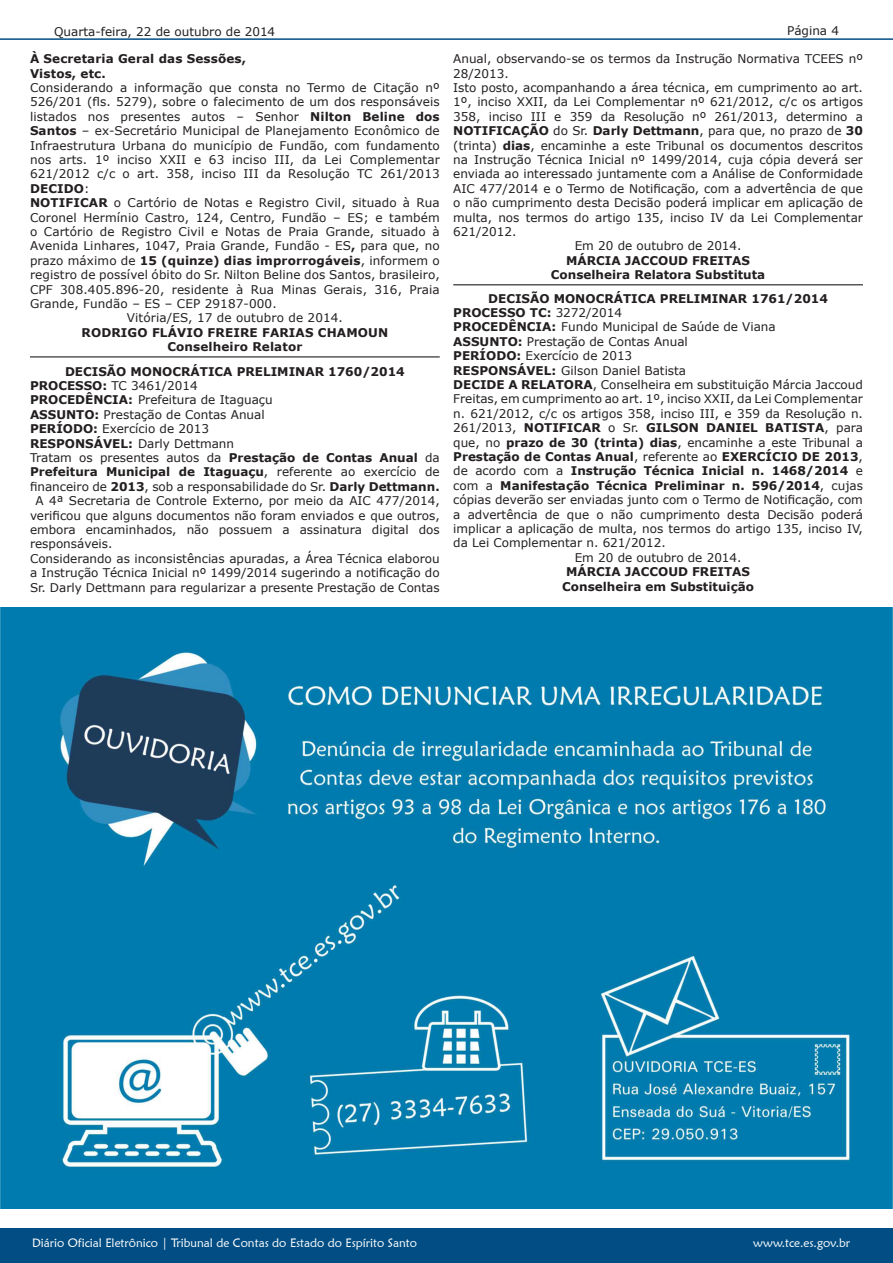
<style>
.page{position:relative;width:893px;height:1263px;background:#fff}
.page>*{position:absolute;margin:0;border:0;box-sizing:border-box;transform-origin:0 0}
.Notícia{font:12px/14.4px "Verdana";color:#231f20;text-align:justify}
.Notícia-2{font:700 12px "Verdana";color:#231f20}
.t1{font:12px "Maiandra GD";color:#fff}
.s1{font-weight:700}
.s2{font-weight:400}
</style>
<div class="page">
<div style="left:0;top:1229px;width:893px;height:34px;background:#024e84"></div>
<hr style="left:0;top:38px;width:893px;height:2px;background:#024e84">
<hr style="left:30px;top:356px;width:410px;height:1px;background:#231f20">
<hr style="left:453px;top:284px;width:410px;height:1px;background:#231f20">
<img style="left:0;top:607px;width:893px;height:602px">
<p class="Notícia" style="left:54px;top:24px;width:223px">Quarta-feira, 22 de outubro de 2014</p>
<p class="Notícia-2" style="left:30px;top:50px;width:218px">À Secretaria Geral das Sessões,</p>
<p class="Notícia-2" style="left:30px;top:65px;width:77px">Vistos, etc.</p>
<p class="Notícia" style="left:30px;top:80px;width:411px">Considerando a informação que consta no Termo de Citação nº 526/201 (fls. 5279), sobre o falecimento de um dos responsáveis listados nos presentes autos – Senhor <span class="s1">Nilton Beline dos Santos</span> – ex-Secretário Municipal de Planejamento Econômico de Infraestrutura Urbana do município de Fundão, com fundamento nos arts. 1º inciso XXII e 63 inciso III, da Lei Complementar 621/2012 c/c o art. 358, inciso III da Resolução TC 261/2013<br><span class="s1">DECIDO</span>:</p>
<p class="Notícia" style="left:30px;top:195px;width:411px"><span class="s1">NOTIFICAR</span> o Cartório de Notas e Registro Civil, situado à Rua Coronel Hermínio Castro, 124, Centro, Fundão – ES; e também o Cartório de Registro Civil e Notas de Praia Grande, situado à Avenida Linhares, 1047, Praia Grande, Fundão - ES<span class="s1">,</span> para que, no prazo máximo de <span class="s1">15 (quinze) dias improrrogáveis</span>, informem o registro de possível óbito do Sr. Nilton Beline dos Santos, brasileiro, CPF 308.405.896-20, residente à Rua Minas Gerais, 316, Praia Grande, Fundão – ES – CEP 29187-000.</p>
<p class="Notícia" style="left:127px;top:311px;width:218px">Vitória/ES, 17 de outubro de 2014.</p>
<p class="Notícia-2" style="left:82px;top:324px;width:308px">RODRIGO FLÁVIO FREIRE FARIAS CHAMOUN</p>
<p class="Notícia-2" style="left:167px;top:338px;width:136px">Conselheiro Relator</p>
<p class="Notícia-2" style="left:65px;top:363px;width:341px">DECISÃO MONOCRÁTICA PRELIMINAR 1760/2014</p>
<p class="Notícia" style="left:30px;top:378px;width:169px"><span class="s1">PROCESSO:</span> TC 3461/2014</p>
<p class="Notícia" style="left:30px;top:393px;width:244px"><span class="s1">PROCEDÊNCIA:</span> Prefeitura de Itaguaçu</p>
<p class="Notícia" style="left:30px;top:407px;width:236px"><span class="s1">ASSUNTO:</span> Prestação de Contas Anual</p>
<p class="Notícia" style="left:30px;top:422px;width:181px"><span class="s1">PERÍODO:</span> Exercício de 2013</p>
<p class="Notícia" style="left:30px;top:436px;width:206px"><span class="s1">RESPONSÁVEL:</span> Darly Dettmann</p>
<p class="Notícia" style="left:30px;top:450px;width:411px">Tratam os presentes autos da <span class="s1">Prestação de Contas Anual</span> da <span class="s1">Prefeitura Municipal de Itaguaçu</span>, referente ao exercício de financeiro de <span class="s1">2013</span>, sob a responsabilidade do Sr. <span class="s1">Darly Dettmann.</span></p>
<p class="Notícia" style="left:30px;top:494px;width:411px;text-indent:6px">A 4ª Secretaria de Controle Externo, por meio da AIC 477/2014, verificou que alguns documentos não foram enviados e que outros, embora encaminhados, não possuem a assinatura digital dos responsáveis.</p>
<p class="Notícia" style="left:30px;top:551px;width:411px">Considerando as inconsistências apuradas, a Área Técnica elaborou a Instrução Técnica Inicial nº 1499/2014 sugerindo a notificação do Sr. Darly Dettmann para regularizar a presente Prestação de Contas</p>
<p class="Notícia" style="left:787px;top:23px;width:53px">Página 4</p>
<p class="Notícia" style="left:453px;top:51px;width:411px">Anual, observando-se os termos da Instrução Normativa TCEES nº<br>28/2013.</p>
<p class="Notícia" style="left:453px;top:80px;width:411px">Isto posto, acompanhando a área técnica, em cumprimento ao art.<br>1º, inciso XXII, da Lei Complementar nº 621/2012, c/c os artigos 358, inciso III e 359 da Resolução nº 261/2013, determino a <span class="s1">NOTIFICAÇÃO</span> do Sr. <span class="s1">Darly Dettmann</span>, para que, no prazo de <span class="s1">30 </span>(trinta) <span class="s1">dias</span>, encaminhe a este Tribunal os documentos descritos na Instrução Técnica Inicial nº 1499/2014, cuja cópia deverá ser enviada ao interessado juntamente com a Análise de Conformidade AIC 477/2014 e o Termo de Notificação, com a advertência de que o não cumprimento desta Decisão poderá implicar em aplicação de multa, nos termos do artigo 135, inciso IV da Lei Complementar 621/2012.</p>
<p class="Notícia" style="left:575px;top:239px;width:168px">Em 20 de outubro de 2014.</p>
<p class="Notícia-2" style="left:566px;top:252px;width:186px">MÁRCIA JACCOUD FREITAS</p>
<p class="Notícia-2" style="left:551px;top:266px;width:216px">Conselheira Relatora Substituta</p>
<p class="Notícia-2" style="left:488px;top:290px;width:341px">DECISÃO MONOCRÁTICA PRELIMINAR 1761/2014</p>
<p class="Notícia-2" style="left:453px;top:304px;width:170px">PROCESSO TC: <span class="s2">3272/2014</span></p>
<p class="Notícia" style="left:453px;top:320px;width:324px"><span class="s1">PROCEDÊNCIA:</span> Fundo Municipal de Saúde de Viana</p>
<p class="Notícia" style="left:453px;top:334px;width:236px"><span class="s1">ASSUNTO:</span> Prestação de Contas Anual</p>
<p class="Notícia" style="left:453px;top:348px;width:181px"><span class="s1">PERÍODO:</span> Exercício de 2013</p>
<p class="Notícia" style="left:453px;top:363px;width:234px"><span class="s1">RESPONSÁVEL:</span> Gilson Daniel Batista</p>
<p class="Notícia" style="left:453px;top:377px;width:411px"><span class="s1">DECIDE A RELATORA</span>, Conselheira em substituição Márcia Jaccoud Freitas, em cumprimento ao art. 1º, inciso XXII, da Lei Complementar n. 621/2012, c/c os artigos 358, inciso III, e 359 da Resolução n.<br>261/2013, <span class="s1">NOTIFICAR</span> o Sr. <span class="s1">GILSON DANIEL BATISTA</span>, para que, no <span class="s1">prazo de 30 (trinta) dias</span>, encaminhe a este Tribunal a <span class="s1">Prestação de Contas Anual</span>, referente ao <span class="s1">EXERCÍCIO DE 2013</span>, de acordo com a <span class="s1">Instrução Técnica Inicial n. 1468/2014</span> e com a <span class="s1">Manifestação Técnica Preliminar n. 596/2014</span>, cujas cópias deverão ser enviadas junto com o Termo de Notificação, com a advertência de que o não cumprimento desta Decisão poderá implicar a aplicação de multa, nos termos do artigo 135, inciso IV, da Lei Complementar n. 621/2012.</p>
<p class="Notícia" style="left:575px;top:550px;width:168px">Em 20 de outubro de 2014.</p>
<p class="Notícia-2" style="left:566px;top:563px;width:186px">MÁRCIA JACCOUD FREITAS</p>
<p class="Notícia-2" style="left:562px;top:578px;width:193px">Conselheira em Substituição</p>
<p class="t1" style="left:32px;top:1235px;width:386px">Diário Oficial Eletrônico | Tribunal de Contas do Estado do Espírito Santo</p>
<p class="t1" style="left:753px;top:1235px;width:98px">www.tce.es.gov.br</p>
</div>
